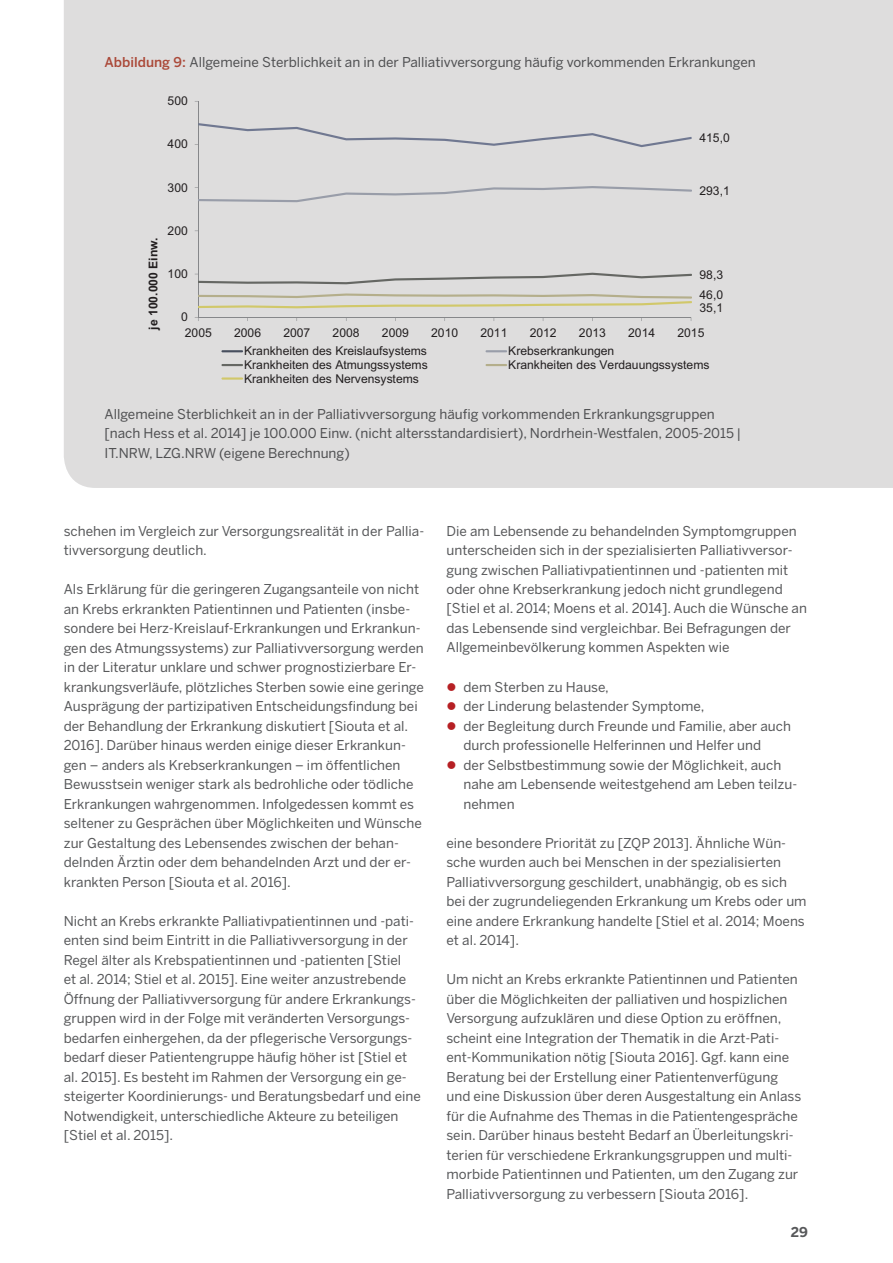
<style>
.page{position:relative;width:893px;height:1263px;background:#fff}
.page>*{position:absolute;margin:0;border:0;box-sizing:border-box;transform-origin:0 0}
.Fließtext_Bildunterz{font:13.5px/19.5px "Benton Sans";color:#57585a}
.Paginierung{font:700 13.5px "Benton Sans";color:#57585a}
.t1{font:12.15px/20.2px "Arial";color:#231f20}
.t2{font:700 12.15px "Arial";letter-spacing:-.005em;color:#231f20}
.s1{font-weight:500;color:#c3513e}
.s2{font-family:"Arial"}
</style>
<div class="page">
<div style="left:64px;top:0;width:829px;height:488px;background:#dedddd"></div>
<p class="Fließtext_Bildunterz" style="left:104px;top:53px;width:653px"><span class="s1">Abbildung 9:</span> Allgemeine Sterblichkeit an in der Palliativversorgung häufig vorkommenden Erkrankungen</p>
<p class="t1" style="left:168px;top:91px;width:22px">500</p>
<p class="t1" style="left:168px;top:134px;width:22px">400</p>
<p class="t1" style="left:168px;top:177px;width:22px">300</p>
<p class="t1" style="left:168px;top:221px;width:22px">200</p>
<p class="t1" style="left:699px;top:128px;width:32px">415,0</p>
<p class="t1" style="left:699px;top:181px;width:32px">293,1</p>
<p class="t2" style="left:145px;top:330px;width:93px;rotate:-90deg">je 100.000 Einw.</p>
<p class="t1" style="left:168px;top:264px;width:22px">100</p>
<p class="t1" style="left:181px;top:307px;width:8px">0</p>
<p class="t1" style="left:699px;top:265px;width:25px">98,3<br>46,0</p>
<p class="t1" style="left:699px;top:298px;width:25px">35,1</p>
<p class="t1" style="left:185px;top:322px;width:29px">2005</p>
<p class="t1" style="left:234px;top:322px;width:29px">2006</p>
<p class="t1" style="left:283px;top:322px;width:29px">2007</p>
<p class="t1" style="left:333px;top:322px;width:29px">2008</p>
<p class="t1" style="left:382px;top:322px;width:29px">2009</p>
<p class="t1" style="left:431px;top:322px;width:29px">2010</p>
<p class="t1" style="left:480px;top:322px;width:29px">2011</p>
<p class="t1" style="left:530px;top:322px;width:29px">2012</p>
<p class="t1" style="left:579px;top:322px;width:29px">2013</p>
<p class="t1" style="left:628px;top:322px;width:29px">2014</p>
<p class="t1" style="left:677px;top:322px;width:29px">2015</p>
<p class="t1" style="left:244px;top:341px;width:184px">Krankheiten des Kreislaufsystems</p>
<p class="t1" style="left:508px;top:341px;width:108px">Krebserkrankungen</p>
<p class="t1" style="left:244px;top:355px;width:185px">Krankheiten des Atmungssystems</p>
<p class="t1" style="left:508px;top:355px;width:203px">Krankheiten des Verdauungssystems</p>
<p class="t1" style="left:244px;top:368px;width:176px">Krankheiten des Nervensystems</p>
<p class="Fließtext_Bildunterz" style="left:104px;top:404px;width:638px">Allgemeine Sterblichkeit an in der Palliativversorgung häufig vorkommenden Erkrankungsgruppen [nach Hess et al. 2014] je 100.000 Einw. (nicht altersstandardisiert), Nordrhein-Westfalen, 2005-2015 <span class="s2">|<br></span>IT.NRW, LZG.NRW (eigene Berechnung)</p>
<p class="Fließtext_Bildunterz" style="left:64px;top:521px;width:362px">schehen im Vergleich zur Versorgungsrealität in der Pallia&shy;tivversorgung deutlich.</p>
<p class="Fließtext_Bildunterz" style="left:64px;top:579px;width:362px">Als Erklärung für die geringeren Zugangsanteile von nicht an Krebs erkrankten Patientinnen und Patienten (insbe&shy;sondere bei Herz-Kreislauf-Erkrankungen und Erkrankun&shy;gen des Atmungssystems) zur Palliativversorgung werden in der Literatur unklare und schwer prognostizierbare Er&shy;krankungsverläufe, plötzliches Sterben sowie eine geringe Ausprägung der partizipativen Entscheidungsfindung bei der Behandlung der Erkrankung diskutiert [Siouta et al.<br>2016]. Darüber hinaus werden einige dieser Erkrankun&shy;gen – anders als Krebserkrankungen – im öffentlichen Bewusstsein weniger stark als bedrohliche oder tödliche Erkrankungen wahrgenommen. Infolgedessen kommt es seltener zu Gesprächen über Möglichkeiten und Wünsche zur Gestaltung des Lebensendes zwischen der behan&shy;delnden Ärztin oder dem behandelnden Arzt und der er&shy;krankten Person [Siouta et al. 2016].</p>
<p class="Fließtext_Bildunterz" style="left:64px;top:911px;width:359px">Nicht an Krebs erkrankte Palliativpatientinnen und -pati&shy;enten sind beim Eintritt in die Palliativversorgung in der Regel älter als Krebspatientinnen und -patienten [Stiel<br>et al. 2014; Stiel et al. 2015]. Eine weiter anzustrebende Öffnung der Palliativversorgung für andere Erkrankungs&shy;gruppen wird in der Folge mit veränderten Versorgungs&shy;bedarfen einhergehen, da der pflegerische Versorgungs&shy;bedarf dieser Patientengruppe häufig höher ist [Stiel et al. 2015]. Es besteht im Rahmen der Versorgung ein ge&shy;steigerter Koordinierungs- und Beratungsbedarf und eine Notwendigkeit, unterschiedliche Akteure zu beteiligen [Stiel et al. 2015].</p>
<p class="Fließtext_Bildunterz" style="left:446px;top:521px;width:362px">Die am Lebensende zu behandelnden Symptomgruppen unterscheiden sich in der spezialisierten Palliativversor&shy;gung zwischen Palliativpatientinnen und -patienten mit oder ohne Krebserkrankung jedoch nicht grundlegend [Stiel et al. 2014; Moens et al. 2014]. Auch die Wünsche an das Lebensende sind vergleichbar. Bei Befragungen der Allgemeinbevölkerung kommen Aspekten wie</p>
<p class="Fließtext_Bildunterz" style="left:463px;top:677px;width:147px">dem Sterben zu Hause,</p>
<p class="Fließtext_Bildunterz" style="left:463px;top:696px;width:242px">der Linderung belastender Symptome,</p>
<p class="Fließtext_Bildunterz" style="left:463px;top:716px;width:329px">der Begleitung durch Freunde und Familie, aber auch durch professionelle Helferinnen und Helfer und</p>
<p class="Fließtext_Bildunterz" style="left:463px;top:755px;width:335px">der Selbstbestimmung sowie der Möglichkeit, auch nahe am Lebensende weitestgehend am Leben teilzu&shy;nehmen</p>
<p class="Fließtext_Bildunterz" style="left:446px;top:833px;width:362px">eine besondere Priorität zu [ZQP 2013]. Ähnliche Wün&shy;sche wurden auch bei Menschen in der spezialisierten Palliativversorgung geschildert, unabhängig, ob es sich bei der zugrundeliegenden Erkrankung um Krebs oder um eine andere Erkrankung handelte [Stiel et al. 2014; Moens et al. 2014].</p>
<p class="Fließtext_Bildunterz" style="left:446px;top:969px;width:356px">Um nicht an Krebs erkrankte Patientinnen und Patienten über die Möglichkeiten der palliativen und hospizlichen Versorgung aufzuklären und diese Option zu eröffnen, scheint eine Integration der Thematik in die Arzt-Pati&shy;ent-Kommunikation nötig [Siouta 2016]. Ggf. kann eine Beratung bei der Erstellung einer Patientenverfügung und eine Diskussion über deren Ausgestaltung ein Anlass für die Aufnahme des Themas in die Patientengespräche sein. Darüber hinaus besteht Bedarf an Überleitungskri&shy;terien für verschiedene Erkrankungsgruppen und multi&shy;morbide Patientinnen und Patienten, um den Zugang zur Palliativversorgung zu verbessern [Siouta 2016].</p>
<p class="Paginierung" style="left:791px;top:1224px;width:19px">29</p>
</div>
